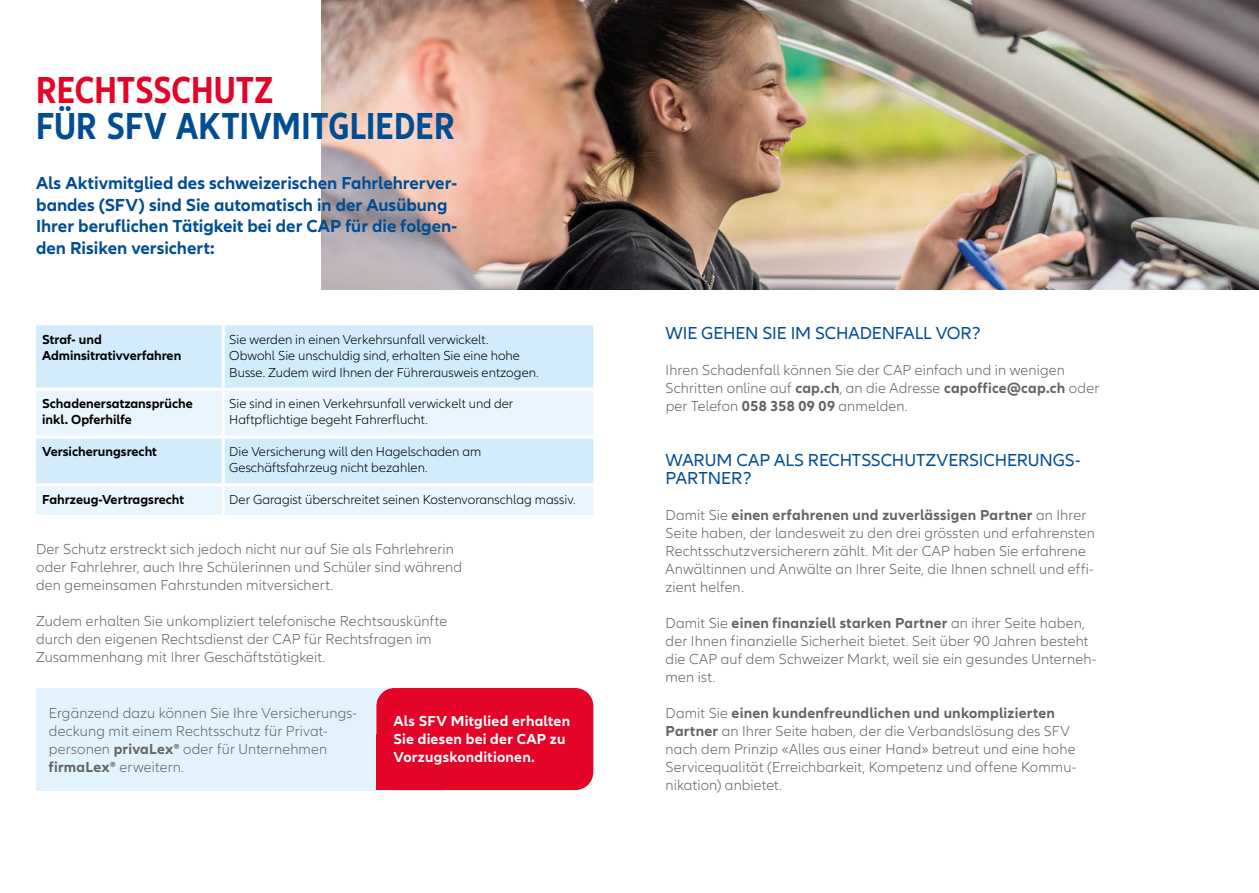
<style>
.page{position:relative;width:1259px;height:893px;background:#fff}
.page>*{position:absolute;margin:0;border:0;box-sizing:border-box;transform-origin:0 0}
.t1{font:700 condensed 39px "Allianz Neo";letter-spacing:.005em;color:#004d93}
.t2{font:700 condensed 39px "Allianz Neo";color:#e40428}
.t3{font:700 18px/21.6px "Allianz Neo";color:#004d93}
.t4{font:18px/18.6px "Allianz Neo";letter-spacing:-.005em;color:#004d93}
.t5{font:300 15px/18px "Allianz Neo";letter-spacing:.01em;color:#646363}
.t6{font:700 15px/18px "Allianz Neo";letter-spacing:.015em;color:#fff}
.t7{font:300 13.5px/16.2px "Allianz Neo";color:#000}
.t8{font:700 13.5px/16.2px "Allianz Neo";color:#000}
.s1{font-weight:700}
</style>
<div class="page">
<img style="left:321px;top:0;width:938px;height:289px">
<div style="left:36px;top:688px;width:408px;height:102px;background:#e2f3fd"></div>
<div style="left:376px;top:688px;width:217px;height:102px;background:#e40428;border-radius:18px"></div>
<div style="left:376px;top:735px;width:92px;height:55px;background:#e40428"></div>
<div style="left:36px;top:325px;width:557px;height:63px;background:#d3ecfc"></div>
<svg style="left:36px;top:391px;width:557px;height:124px;background:#e1f2fd"></svg>
<hr style="left:222px;top:391px;width:3px;height:45px;background:#fff">
<hr style="left:36px;top:436px;width:187px;height:3px;background:#fff">
<hr style="left:223px;top:436px;width:370px;height:3px;background:#fff">
<hr style="left:222px;top:439px;width:3px;height:44px;background:#fff">
<hr style="left:36px;top:483px;width:187px;height:3px;background:#fff">
<hr style="left:223px;top:483px;width:370px;height:3px;background:#fff">
<hr style="left:222px;top:486px;width:3px;height:29px;background:#fff">
<hr style="left:222px;top:325px;width:3px;height:63px;background:#fff">
<h1 class="t2" style="left:36px;top:68px;width:239px">RECHTSSCHUTZ</h1>
<h1 class="t1" style="left:36px;top:104px;width:420px">FÜR SFV AKTIVMITGLIEDER</h1>
<p class="t3" style="left:36px;top:173px;width:422px">Als Aktivmitglied des schweizerischen Fahrlehrerver&shy;bandes (SFV) sind Sie automatisch in der Ausübung Ihrer beruflichen Tätigkeit bei der CAP für die folgen&shy;den Risiken versichert:</p>
<p class="t8" style="left:42px;top:332px;width:141px">Straf- und<br>Adminsitrativverfahren</p>
<p class="t7" style="left:229px;top:332px;width:311px">Sie werden in einen Verkehrsunfall verwickelt.<br>Obwohl Sie unschuldig sind, erhalten Sie eine hohe<br>Busse. Zudem wird Ihnen der Führerausweis entzogen.</p>
<p class="t8" style="left:42px;top:396px;width:152px">Schadenersatzansprüche inkl. Opferhilfe</p>
<p class="t7" style="left:229px;top:396px;width:286px">Sie sind in einen Verkehrsunfall verwickelt und der<br>Haftpflichtige begeht Fahrerflucht.</p>
<p class="t8" style="left:42px;top:444px;width:116px">Versicherungsrecht</p>
<p class="t7" style="left:229px;top:444px;width:254px">Die Versicherung will den Hagelschaden am<br>Geschäftsfahrzeug nicht bezahlen.</p>
<p class="t8" style="left:42px;top:491px;width:144px">Fahrzeug-Vertragsrecht</p>
<p class="t7" style="left:229px;top:491px;width:348px">Der Garagist überschreitet seinen Kostenvoranschlag massiv.</p>
<p class="t5" style="left:36px;top:540px;width:427px">Der Schutz erstreckt sich jedoch nicht nur auf Sie als Fahrlehrerin oder Fahrlehrer, auch Ihre Schülerinnen und Schüler sind während den gemeinsamen Fahrstunden mitversichert.</p>
<p class="t5" style="left:36px;top:612px;width:413px">Zudem erhalten Sie unkompliziert telefonische Rechtsauskünfte durch den eigenen Rechtsdienst der CAP für Rechtsfragen im<br>Zusammenhang mit Ihrer Geschäftstätigkeit.</p>
<p class="t5" style="left:49px;top:704px;width:309px">Ergänzend dazu können Sie Ihre Versicherungs&shy;deckung mit einem Rechtsschutz für Privat&shy;personen <span class="s1">privaLex®</span> oder für Unternehmen <span class="s1">firmaLex®</span> erweitern.</p>
<p class="t6" style="left:393px;top:712px;width:178px">Als SFV Mitglied erhalten<br>Sie diesen bei der CAP zu<br>Vorzugskonditionen.</p>
<p class="t4" style="left:665px;top:324px;width:317px">WIE GEHEN SIE IM SCHADENFALL VOR?</p>
<p class="t5" style="left:665px;top:361px;width:435px">Ihren Schadenfall können Sie der CAP einfach und in wenigen<br>Schritten online auf <span class="s1">cap.ch</span>, an die Adresse <span class="s1">capoffice@cap.ch</span> oder per Telefon <span class="s1">058 358 09 09</span> anmelden.</p>
<p class="t4" style="left:665px;top:451px;width:416px">WARUM CAP ALS RECHTSSCHUTZVERSICHERUNGS-<br>PARTNER?</p>
<p class="t5" style="left:665px;top:507px;width:431px">Damit Sie <span class="s1">einen erfahrenen und zuverlässigen Partner</span> an Ihrer Seite haben, der landesweit zu den drei grössten und erfahrensten Rechtsschutzversicherern zählt. Mit der CAP haben Sie erfahrene Anwältinnen und Anwälte an Ihrer Seite, die Ihnen schnell und effi&shy;zient helfen.</p>
<p class="t5" style="left:665px;top:615px;width:432px">Damit Sie <span class="s1">einen finanziell starken Partner</span> an ihrer Seite haben, der Ihnen finanzielle Sicherheit bietet. Seit über 90 Jahren besteht die CAP auf dem Schweizer Markt, weil sie ein gesundes Unterneh&shy;men ist.</p>
<p class="t5" style="left:665px;top:705px;width:412px">Damit Sie <span class="s1">einen kundenfreundlichen und unkomplizierten Partner</span> an Ihrer Seite haben, der die Verbandslösung des SFV nach dem Prinzip «Alles aus einer Hand» betreut und eine hohe Servicequalität (Erreichbarkeit, Kompetenz und offene Kommu&shy;nikation) anbietet.</p>
</div>
